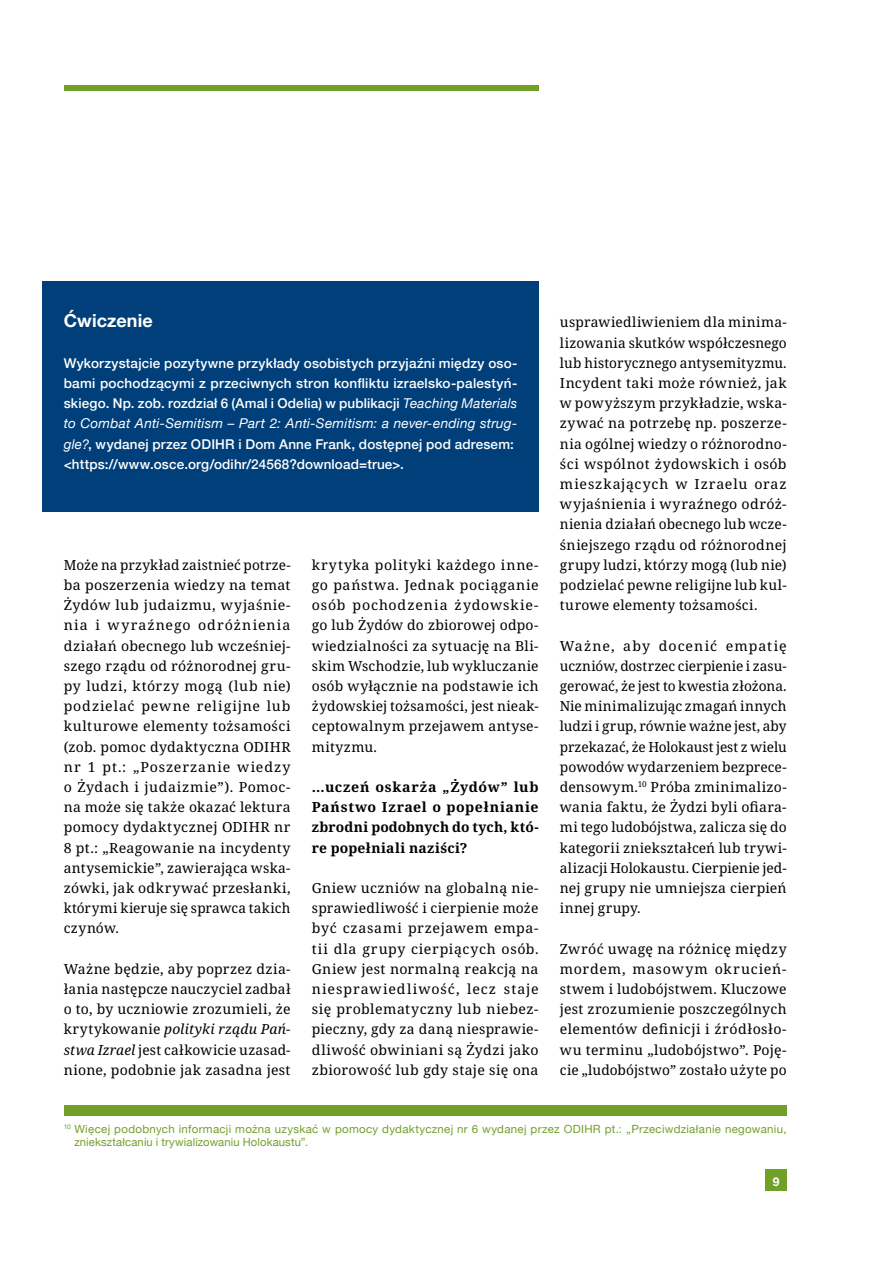
<style>
.page{position:relative;width:893px;height:1263px;background:#fff}
.page>*{position:absolute;margin:0;border:0;box-sizing:border-box;transform-origin:0 0}
.t1{font:700 18px "Helvetica Neue";letter-spacing:.005em;color:#fff}
.t2{font:13.8px/20.2px "Noto Serif";letter-spacing:.015em;color:#000;text-align:justify}
.t3{font:700 13.8px/20.2px "Noto Serif";letter-spacing:.02em;color:#000;text-align:justify}
.t4{font:500 13.5px/20.2px "Helvetica Neue";letter-spacing:.015em;color:#fff}
.t5{font:700 12px "Helvetica Neue";color:#fff}
.t6{font:11.25px/13.5px "Helvetica Neue";letter-spacing:.025em;color:#71a029}
.s1{font-weight:400;font-style:italic}
.s2{font-style:italic}
</style>
<div class="page">
<div style="left:64px;top:85px;width:475px;height:5px;background:#71a029"></div>
<div style="left:765px;top:1169px;width:22px;height:22px;background:#71a029"></div>
<div style="left:43px;top:281px;width:496px;height:230px;background:#003f79"></div>
<div style="left:64px;top:1105px;width:723px;height:11px;background:#71a029"></div>
<h1 class="t1" style="left:64px;top:307px;width:91px">Ćwiczenie</h1>
<p class="t4" style="left:64px;top:352px;width:455px">Wykorzystajcie pozytywne przykłady osobistych przyjaźni między oso&shy;bami pochodzącymi z przeciwnych stron konfliktu izraelsko-palestyń&shy;skiego. Np. zob. rozdział 6 (Amal i Odelia) w publikacji <span class="s1">Teaching Materials to Combat Anti-Semitism – Part 2: Anti-Semitism: a never-ending strug&shy;gle?</span>, wydanej przez ODIHR i Dom Anne Frank, dostępnej pod adresem: &lt;https://www.osce.org/odihr/24568?download=true&gt;.</p>
<p class="t2" style="left:64px;top:555px;width:228px">Może na przykład zaistnieć potrze&shy;ba poszerzenia wiedzy na temat Żydów lub judaizmu, wyjaśnie&shy;nia i wyraźnego odróżnienia działań obecnego lub wcześniej&shy;szego rządu od różnorodnej gru&shy;py ludzi, którzy mogą (lub nie) podzielać pewne religijne lub kulturowe elementy tożsamości (zob. pomoc dydaktyczna ODIHR nr 1 pt.: „Poszerzanie wiedzy o Żydach i judaizmie”). Pomoc&shy;na może się także okazać lektura pomocy dydaktycznej ODIHR nr 8 pt.: „Reagowanie na incydenty antysemickie”, zawierająca wska&shy;zówki, jak odkrywać przesłanki, którymi kieruje się sprawca takich czynów.</p>
<p class="t2" style="left:64px;top:959px;width:228px">Ważne będzie, aby poprzez dzia&shy;łania następcze nauczyciel zadbał o to, by uczniowie zrozumieli, że krytykowanie <span class="s2">polityki rządu Pań&shy;stwa Izrael</span> jest całkowicie uzasad&shy;nione, podobnie jak zasadna jest</p>
<p class="t2" style="left:312px;top:555px;width:228px">krytyka polityki każdego inne&shy;go państwa. Jednak pociąganie osób pochodzenia żydowskie&shy;go lub Żydów do zbiorowej odpo&shy;wiedzialności za sytuację na Bli&shy;skim Wschodzie, lub wykluczanie osób wyłącznie na podstawie ich żydowskiej tożsamości, jest nieak&shy;ceptowalnym przejawem antyse&shy;mityzmu.</p>
<p class="t3" style="left:312px;top:777px;width:228px">…uczeń oskarża „Żydów” lub Państwo Izrael o popełnianie zbrodni podobnych do tych, któ&shy;re popełniali naziści?</p>
<p class="t2" style="left:312px;top:878px;width:228px">Gniew uczniów na globalną nie&shy;sprawiedliwość i cierpienie może być czasami przejawem empa&shy;tii dla grupy cierpiących osób.<br>Gniew jest normalną reakcją na niesprawiedliwość, lecz staje się problematyczny lub niebez&shy;pieczny, gdy za daną niesprawie&shy;dliwość obwiniani są Żydzi jako zbiorowość lub gdy staje się ona</p>
<p class="t2" style="left:560px;top:313px;width:228px">usprawiedliwieniem dla minima&shy;lizowania skutków współczesnego lub historycznego antysemityzmu.<br>Incydent taki może również, jak w powyższym przykładzie, wska&shy;zywać na potrzebę np. poszerze&shy;nia ogólnej wiedzy o różnorodno&shy;ści wspólnot żydowskich i osób mieszkających w Izraelu oraz wyjaśnienia i wyraźnego odróż&shy;nienia działań obecnego lub wcze&shy;śniejszego rządu od różnorodnej grupy ludzi, którzy mogą (lub nie) podzielać pewne religijne lub kul&shy;turowe elementy tożsamości.</p>
<p class="t2" style="left:560px;top:636px;width:228px">Ważne, aby docenić empatię uczniów, dostrzec cierpienie i zasu&shy;gerować, że jest to kwestia złożona.<br>Nie minimalizując zmagań innych ludzi i grup, równie ważne jest, aby przekazać, że Holokaust jest z wielu powodów wydarzeniem bezprece&shy;densowym.<sup>10</sup> Próba zminimalizo&shy;wania faktu, że Żydzi byli ofiara&shy;mi tego ludobójstwa, zalicza się do kategorii zniekształceń lub trywi&shy;alizacji Holokaustu. Cierpienie jed&shy;nej grupy nie umniejsza cierpień innej grupy.</p>
<p class="t2" style="left:560px;top:939px;width:228px">Zwróć uwagę na różnicę między mordem, masowym okrucień&shy;stwem i ludobójstwem. Kluczowe jest zrozumienie poszczególnych elementów definicji i źródłosło&shy;wu terminu „ludobójstwo”. Poję&shy;cie „ludobójstwo” zostało użyte po</p>
<p class="t6" style="left:74px;top:1123px;width:714px;text-indent:-11px"><sup>10</sup> Więcej podobnych informacji można uzyskać w pomocy dydaktycznej nr 6 wydanej przez ODIHR pt.: „Przeciwdziałanie negowaniu, zniekształcaniu i trywializowaniu Holokaustu”.</p>
<p class="t5" style="left:773px;top:1172px;width:8px">9</p>
</div>
